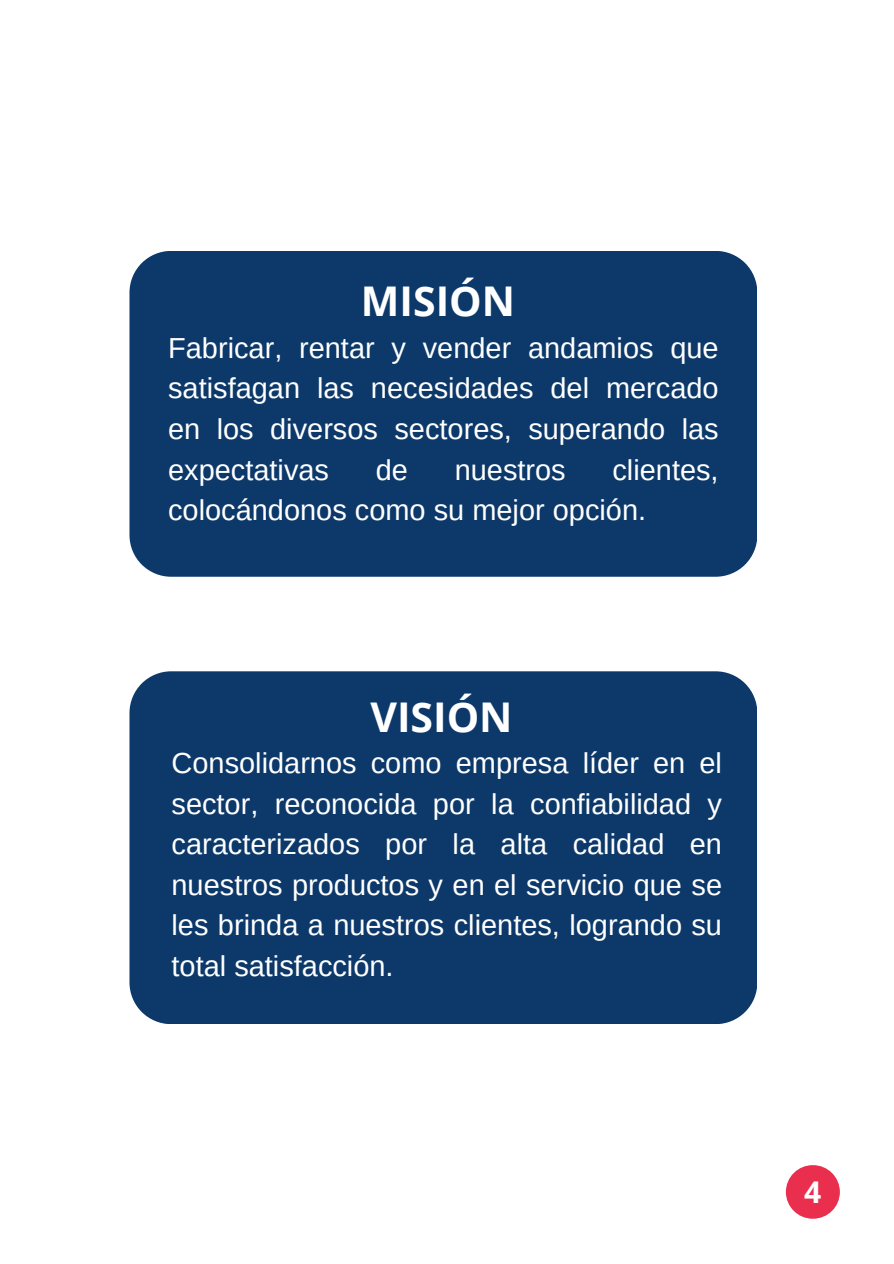
<style>
.page{position:relative;width:894px;height:1264px;background:#fff}
.page>*{position:absolute;margin:0;border:0;box-sizing:border-box;transform-origin:0 0}
.t1{font:700 40.95px "Open Sans";color:#fff}
.t2{font:700 30px "Open Sans";color:#fff}
.t3{font:28.95px/40.5px "Arimo";color:#fff;text-align:justify}
</style>
<div class="page">
<div style="left:129px;top:671px;width:627px;height:353px;background:#0c396a"></div>
<div style="left:129px;top:251px;width:628px;height:325px;background:#0c396a"></div>
<div style="left:785px;top:1165px;width:54px;height:53px;background:#e92e4e;border-radius:27px"></div>
<h1 class="t1" style="left:361px;top:272px;width:135px">ÓÓÓ</h1>
<p class="t3" style="left:168px;top:328px;width:552px">Fabricar, rentar y vender andamios que satisfagan las necesidades del mercado en los diversos sectores, superando las expectativas</p>
<p class="t3" style="left:168px;top:449px;width:552px;text-indent:444px">clientes, colocándonos como su mejor opción.</p>
<p class="t3" style="left:375px;top:449px;width:34px">de</p>
<p class="t3" style="left:454px;top:449px;width:112px">nuestros</p>
<h1 class="t1" style="left:370px;top:688px;width:123px">ÁÓÁ</h1>
<p class="t3" style="left:171px;top:743px;width:552px">Consolidarnos como empresa láder en el sector, reconocida por la confiabilidad y caracterizados por la alta calidad en nuestros productos y en el servicio que se les brinda a nuestros clientes, logrando su total satisfacció n.</p>
<p class="t2" style="left:804px;top:1170px;width:19px">4</p>
</div>
